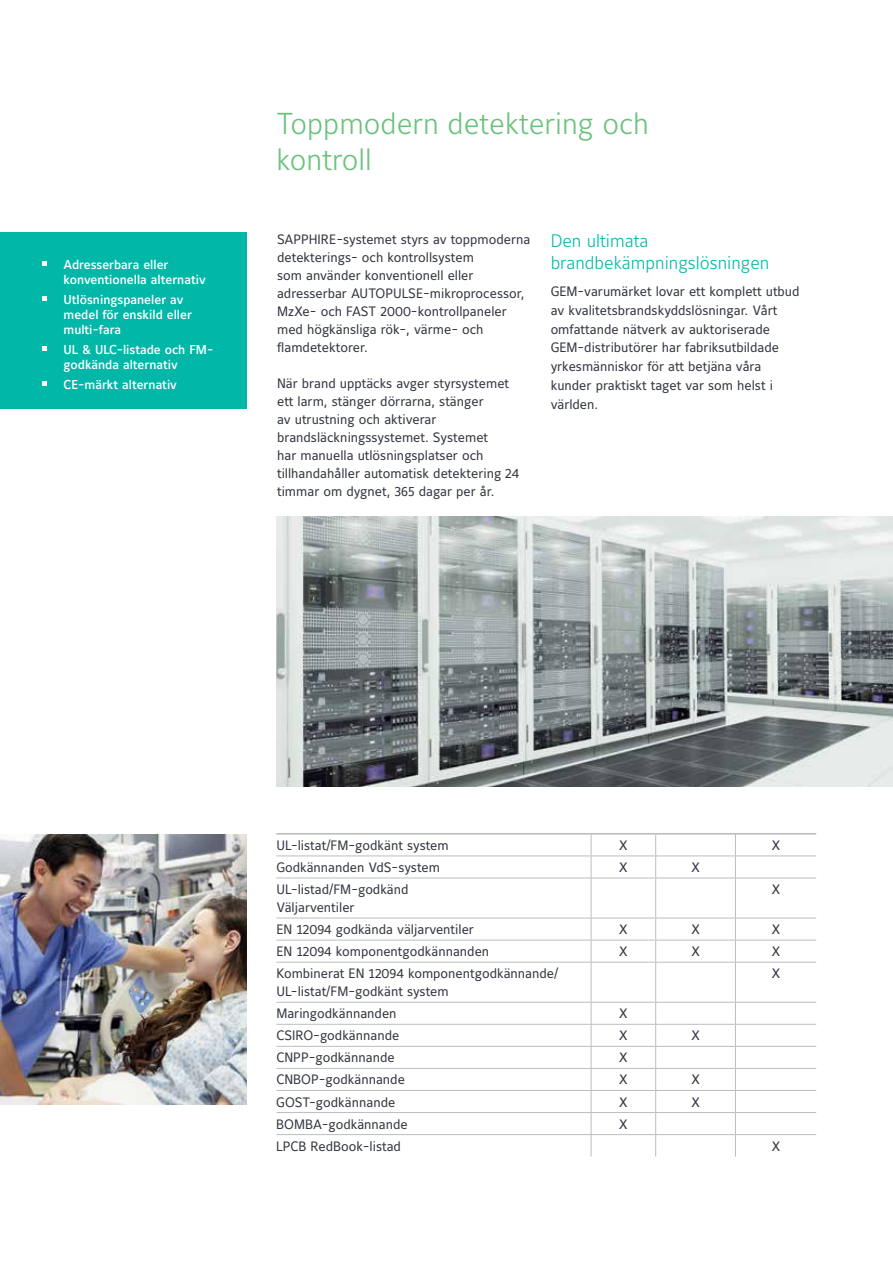
<style>
.page{position:relative;width:893px;height:1263px;background:#fff}
.page>*{position:absolute;margin:0;border:0;box-sizing:border-box;transform-origin:0 0}
.t1{font:300 30px/36px "Maurea Jci Lf ML";color:#6ac17b}
.t2{font:300 18px/21.6px "Maurea Jci Lf ML";color:#00b7a8}
.t3{font:13.5px/18px "Maurea Jci Lf ML";color:#343741}
.t4{font:500 12.75px/15.3px "Maurea Jci Lf ML";color:#fff}
</style>
<div class="page">
<div style="left:0;top:232px;width:247px;height:176px;background:#00b7a8"></div>
<svg style="left:43px;top:262px;width:4px;height:4px"></svg>
<svg style="left:43px;top:297px;width:4px;height:4px"></svg>
<svg style="left:43px;top:347px;width:4px;height:4px"></svg>
<svg style="left:43px;top:382px;width:4px;height:4px"></svg>
<img style="left:276px;top:517px;width:617px;height:270px">
<img style="left:0;top:834px;width:247px;height:270px">
<hr style="left:276px;top:833px;width:315px;height:1px;background:#939598">
<hr style="left:591px;top:833px;width:65px;height:1px;background:#939598">
<hr style="left:656px;top:833px;width:79px;height:1px;background:#939598">
<hr style="left:735px;top:833px;width:81px;height:1px;background:#939598">
<hr style="left:276px;top:855px;width:315px;height:1px;background:#bbbdc0">
<hr style="left:591px;top:855px;width:65px;height:1px;background:#bbbdc0">
<svg style="left:591px;top:834px;width:1px;height:44px"></svg>
<hr style="left:656px;top:855px;width:79px;height:1px;background:#bbbdc0">
<svg style="left:655px;top:834px;width:1px;height:44px"></svg>
<hr style="left:735px;top:855px;width:81px;height:1px;background:#bbbdc0">
<svg style="left:735px;top:834px;width:1px;height:44px"></svg>
<hr style="left:276px;top:878px;width:315px;height:1px;background:#bbbdc0">
<hr style="left:591px;top:878px;width:65px;height:1px;background:#bbbdc0">
<hr style="left:591px;top:878px;width:1px;height:40px;background:#bbbdc0">
<hr style="left:656px;top:878px;width:79px;height:1px;background:#bbbdc0">
<hr style="left:655px;top:878px;width:1px;height:40px;background:#bbbdc0">
<hr style="left:735px;top:878px;width:81px;height:1px;background:#bbbdc0">
<hr style="left:735px;top:878px;width:1px;height:40px;background:#bbbdc0">
<hr style="left:276px;top:918px;width:315px;height:1px;background:#bbbdc0">
<hr style="left:591px;top:918px;width:65px;height:1px;background:#bbbdc0">
<hr style="left:656px;top:918px;width:79px;height:1px;background:#bbbdc0">
<hr style="left:735px;top:918px;width:81px;height:1px;background:#bbbdc0">
<hr style="left:276px;top:940px;width:315px;height:1px;background:#bbbdc0">
<hr style="left:591px;top:940px;width:65px;height:1px;background:#bbbdc0">
<svg style="left:591px;top:918px;width:1px;height:44px"></svg>
<hr style="left:656px;top:940px;width:79px;height:1px;background:#bbbdc0">
<svg style="left:655px;top:918px;width:1px;height:44px"></svg>
<hr style="left:735px;top:940px;width:81px;height:1px;background:#bbbdc0">
<svg style="left:735px;top:918px;width:1px;height:44px"></svg>
<hr style="left:276px;top:962px;width:315px;height:1px;background:#bbbdc0">
<hr style="left:591px;top:962px;width:65px;height:1px;background:#bbbdc0">
<hr style="left:591px;top:962px;width:1px;height:40px;background:#bbbdc0">
<hr style="left:656px;top:962px;width:79px;height:1px;background:#bbbdc0">
<hr style="left:655px;top:962px;width:1px;height:40px;background:#bbbdc0">
<hr style="left:735px;top:962px;width:81px;height:1px;background:#bbbdc0">
<hr style="left:735px;top:962px;width:1px;height:40px;background:#bbbdc0">
<hr style="left:276px;top:1002px;width:315px;height:1px;background:#bbbdc0">
<hr style="left:591px;top:1002px;width:65px;height:1px;background:#bbbdc0">
<hr style="left:656px;top:1002px;width:79px;height:1px;background:#bbbdc0">
<hr style="left:735px;top:1002px;width:81px;height:1px;background:#bbbdc0">
<hr style="left:276px;top:1024px;width:315px;height:1px;background:#bbbdc0">
<hr style="left:591px;top:1024px;width:65px;height:1px;background:#bbbdc0">
<hr style="left:656px;top:1024px;width:79px;height:1px;background:#bbbdc0">
<hr style="left:735px;top:1024px;width:81px;height:1px;background:#bbbdc0">
<hr style="left:276px;top:1046px;width:315px;height:1px;background:#bbbdc0">
<hr style="left:591px;top:1046px;width:65px;height:1px;background:#bbbdc0">
<hr style="left:656px;top:1046px;width:79px;height:1px;background:#bbbdc0">
<hr style="left:735px;top:1046px;width:81px;height:1px;background:#bbbdc0">
<hr style="left:276px;top:1068px;width:315px;height:1px;background:#bbbdc0">
<hr style="left:591px;top:1068px;width:65px;height:1px;background:#bbbdc0">
<hr style="left:656px;top:1068px;width:79px;height:1px;background:#bbbdc0">
<hr style="left:735px;top:1068px;width:81px;height:1px;background:#bbbdc0">
<hr style="left:276px;top:1090px;width:315px;height:1px;background:#bbbdc0">
<hr style="left:591px;top:1090px;width:65px;height:1px;background:#bbbdc0">
<hr style="left:656px;top:1090px;width:79px;height:1px;background:#bbbdc0">
<hr style="left:735px;top:1090px;width:81px;height:1px;background:#bbbdc0">
<hr style="left:276px;top:1112px;width:315px;height:1px;background:#bbbdc0">
<hr style="left:591px;top:1112px;width:65px;height:1px;background:#bbbdc0">
<hr style="left:656px;top:1112px;width:79px;height:1px;background:#bbbdc0">
<hr style="left:735px;top:1112px;width:81px;height:1px;background:#bbbdc0">
<hr style="left:276px;top:1134px;width:315px;height:1px;background:#bbbdc0">
<hr style="left:591px;top:1134px;width:65px;height:1px;background:#bbbdc0">
<svg style="left:591px;top:1002px;width:1px;height:155px"></svg>
<hr style="left:656px;top:1134px;width:79px;height:1px;background:#bbbdc0">
<svg style="left:655px;top:1002px;width:1px;height:155px"></svg>
<hr style="left:735px;top:1134px;width:81px;height:1px;background:#bbbdc0">
<svg style="left:735px;top:1002px;width:1px;height:155px"></svg>
<p class="t4" style="left:64px;top:257px;width:144px">Adresserbara eller konventionella alternativ</p>
<p class="t4" style="left:64px;top:292px;width:130px">Utlösningspaneler av medel för enskild eller multi-fara</p>
<p class="t4" style="left:64px;top:342px;width:151px">UL &amp; ULC-listade och FM&shy;godkända alternativ</p>
<p class="t4" style="left:64px;top:377px;width:115px">CE-märkt alternativ</p>
<h1 class="t1" style="left:276px;top:105px;width:374px">Toppmodern detektering och kontroll</h1>
<p class="t3" style="left:277px;top:230px;width:255px">SAPPHIRE-systemet styrs av toppmoderna detekterings- och kontrollsystem<br>som använder konventionell eller adresserbar AUTOPULSE-mikroprocessor, MzXe- och FAST 2000-kontrollpaneler med högkänsliga rök-, värme- och flamdetektorer.</p>
<p class="t3" style="left:277px;top:374px;width:244px">När brand upptäcks avger styrsystemet ett larm, stänger dörrarna, stänger<br>av utrustning och aktiverar brandsläckningssystemet. Systemet<br>har manuella utlösningsplatser och tillhandahåller automatisk detektering 24 timmar om dygnet, 365 dagar per år.</p>
<h2 class="t2" style="left:551px;top:230px;width:220px">Den ultimata brandbekämpningslösningen</h2>
<p class="t3" style="left:551px;top:282px;width:250px;line-height:18.8px">GEM-varumärket lovar ett komplett utbud av kvalitetsbrandskyddslösningar. Vårt omfattande nätverk av auktoriserade GEM-distributörer har fabriksutbildade yrkesmänniskor för att betjäna våra kunder praktiskt taget var som helst i världen.</p>
<p class="t3" style="left:276px;top:836px;width:174px">UL-listat/FM-godkänt system</p>
<p class="t3" style="left:619px;top:836px;width:10px">X</p>
<p class="t3" style="left:771px;top:836px;width:10px">X</p>
<p class="t3" style="left:276px;top:858px;width:165px">Godkännanden VdS-system</p>
<p class="t3" style="left:619px;top:858px;width:10px">X</p>
<p class="t3" style="left:691px;top:858px;width:10px">X</p>
<p class="t3" style="left:276px;top:880px;width:134px">UL-listad/FM-godkänd<br>Väljarventiler</p>
<p class="t3" style="left:771px;top:880px;width:10px">X</p>
<p class="t3" style="left:276px;top:920px;width:199px">EN 12094 godkända väljarventiler</p>
<p class="t3" style="left:619px;top:920px;width:10px">X</p>
<p class="t3" style="left:691px;top:920px;width:10px">X</p>
<p class="t3" style="left:771px;top:920px;width:10px">X</p>
<p class="t3" style="left:276px;top:942px;width:214px">EN 12094 komponentgodkännanden</p>
<p class="t3" style="left:619px;top:942px;width:10px">X</p>
<p class="t3" style="left:691px;top:942px;width:10px">X</p>
<p class="t3" style="left:771px;top:942px;width:10px">X</p>
<p class="t3" style="left:276px;top:964px;width:284px">Kombinerat EN 12094 komponentgodkännande/<br>UL‑ listat/FM-godkänt system</p>
<p class="t3" style="left:771px;top:964px;width:10px">X</p>
<p class="t3" style="left:276px;top:1004px;width:122px">Maringodkännanden</p>
<p class="t3" style="left:619px;top:1004px;width:10px">X</p>
<p class="t3" style="left:276px;top:1026px;width:125px">CSIRO-godkännande</p>
<p class="t3" style="left:619px;top:1026px;width:10px">X</p>
<p class="t3" style="left:691px;top:1026px;width:10px">X</p>
<p class="t3" style="left:276px;top:1049px;width:120px">CNPP-godkännande</p>
<p class="t3" style="left:619px;top:1049px;width:10px">X</p>
<p class="t3" style="left:276px;top:1071px;width:130px">CNBOP-godkännande</p>
<p class="t3" style="left:619px;top:1071px;width:10px">X</p>
<p class="t3" style="left:691px;top:1071px;width:10px">X</p>
<p class="t3" style="left:276px;top:1093px;width:121px">GOST-godkännande</p>
<p class="t3" style="left:619px;top:1093px;width:10px">X</p>
<p class="t3" style="left:691px;top:1093px;width:10px">X</p>
<p class="t3" style="left:276px;top:1115px;width:133px">BOMBA-godkännande</p>
<p class="t3" style="left:619px;top:1115px;width:10px">X</p>
<p class="t3" style="left:276px;top:1137px;width:126px">LPCB RedBook-listad</p>
<p class="t3" style="left:771px;top:1137px;width:10px">X</p>
</div>
